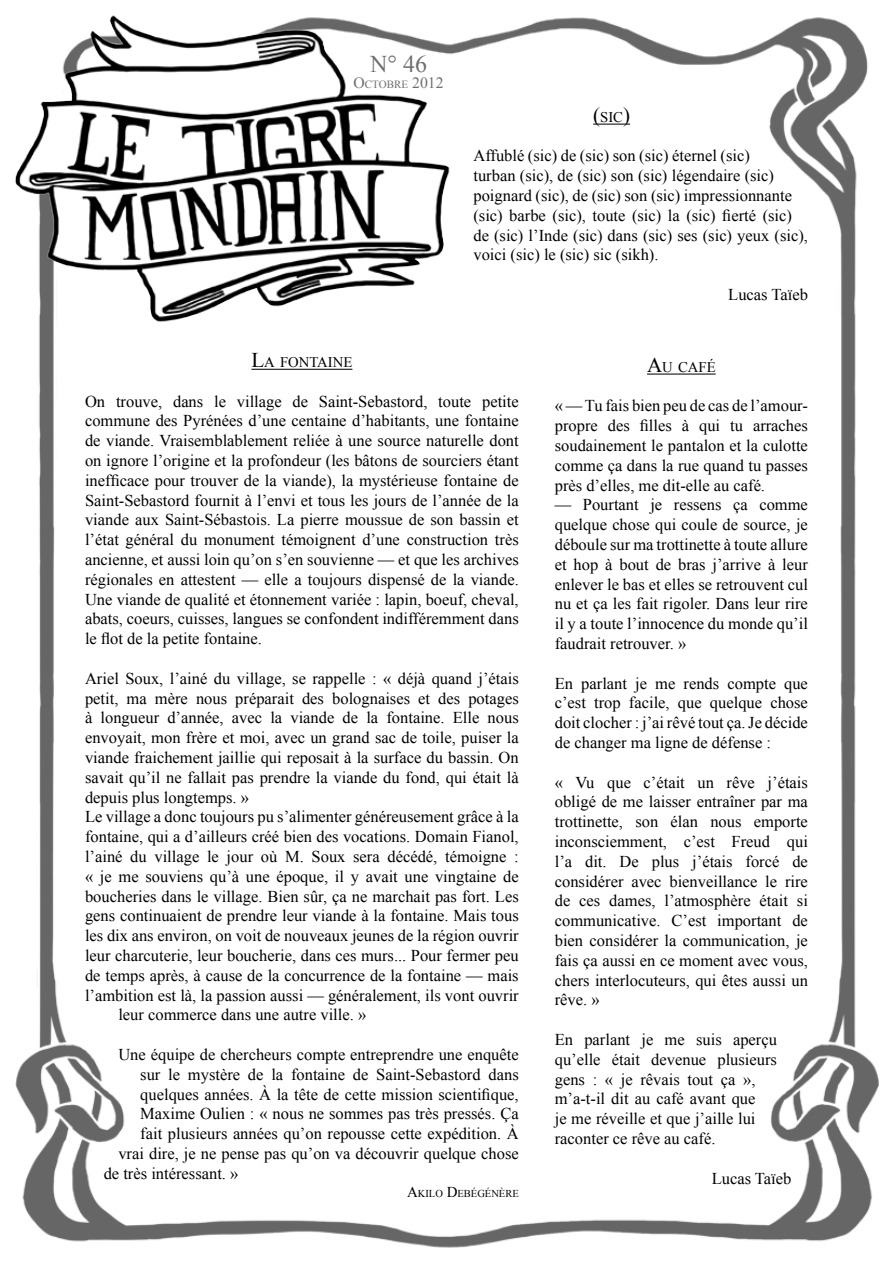
<style>
.page{position:relative;width:893px;height:1263px;background:#fff}
.page>*{position:absolute;margin:0;border:0;box-sizing:border-box;transform-origin:0 0}
.t1{font:24px "Times New Roman";color:#6d6e71}
.t2{font:16.5px/19.8px "Times New Roman";color:#000;text-align:justify}
.t3{font:14.7px "Times New Roman";color:#000}
.t4{font:10.95px "Times New Roman";color:#6d6e71}
.t5{font:10.5px "Times New Roman";color:#000}
.s1{font-size:15.75px}
.s2{font-size:21px}
.s3{font-size:15px}
</style>
<div class="page">
<img style="left:15px;top:17px;width:864px;height:1231px">
<hr style="left:647px;top:373px;width:69px;height:2px;background:#000">
<hr style="left:593px;top:124px;width:37px;height:1px;background:#000">
<hr style="left:251px;top:369px;width:101px;height:1px;background:#000">
<img style="left:15px;top:15px;width:440px;height:313px">
<h1 class="t1" style="left:370px;top:47px;width:58px">N° 46</h1>
<p class="t4" style="left:354px;top:77px;width:92px"><span class="s1">O</span>CTOBRE <span class="s1">2012</span></p>
<p class="t3" style="left:593px;top:107px;width:38px"><span class="s2">(</span>SIC<span class="s2">)</span></p>
<p class="t2" style="left:473px;top:146px;width:336px;text-align:left">Affublé (sic) de (sic) son (sic) éternel (sic)<br>turban (sic), de (sic) son (sic) légendaire (sic) poignard (sic), de (sic) son (sic) impressionnante (sic) barbe (sic), toute (sic) la (sic) fierté (sic) de (sic) l’Inde (sic) dans (sic) ses (sic) yeux (sic), voici (sic) le (sic) sic (sikh).</p>
<p class="t2" style="left:728px;top:284px;width:81px">Lucas Taïeb</p>
<p class="t3" style="left:251px;top:352px;width:103px"><span class="s2">L</span>A FONTAINE</p>
<p class="t2" style="left:85px;top:391px;width:435px">On trouve, dans le village de Saint-Sebastord, toute petite commune des Pyrénées d’une centaine d’habitants, une fontaine de viande. Vraisemblablement reliée à une source naturelle dont on ignore l’origine et la profondeur (les bâtons de sourciers étant inefficace pour trouver de la viande), la mystérieuse fontaine de Saint-Sebastord fournit à l’envi et tous les jours de l’année de la viande aux Saint-Sébastois. La pierre moussue de son bassin et l’état général du monument témoignent d’une construction très ancienne, et aussi loin qu’on s’en souvienne — et que les archives régionales en attestent — elle a toujours dispensé de la viande.<br>Une viande de qualité et étonnement variée : lapin, boeuf, cheval, abats, coeurs, cuisses, langues se confondent indifféremment dans le flot de la petite fontaine.</p>
<p class="t2" style="left:85px;top:668px;width:435px">Ariel Soux, l’ainé du village, se rappelle : « déjà quand j’étais</p>
<p class="t2" style="left:85px;top:688px;width:435px">petit, ma mère nous préparait des bolognaises et des potages</p>
<p class="t2" style="left:85px;top:708px;width:435px">à longueur d’année, avec la viande de la fontaine. Elle nous</p>
<p class="t2" style="left:85px;top:727px;width:435px">envoyait, mon frère et moi, avec un grand sac de toile, puiser la</p>
<p class="t2" style="left:85px;top:747px;width:435px">viande fraichement jaillie qui reposait à la surface du bassin. On</p>
<p class="t2" style="left:85px;top:767px;width:435px">savait qu’il ne fallait pas prendre la viande du fond, qui était là</p>
<p class="t2" style="left:85px;top:787px;width:166px">depuis plus longtemps. »</p>
<p class="t2" style="left:85px;top:807px;width:435px">Le village a donc toujours pu s’alimenter généreusement grâce à la</p>
<p class="t2" style="left:85px;top:826px;width:435px">fontaine, qui a d’ailleurs créé bien des vocations. Domain Fianol,</p>
<p class="t2" style="left:85px;top:846px;width:435px">l’ainé du village le jour où M. Soux sera décédé, témoigne :</p>
<p class="t2" style="left:85px;top:866px;width:435px">« je me souviens qu’à une époque, il y avait une vingtaine de</p>
<p class="t2" style="left:85px;top:886px;width:435px">boucheries dans le village. Bien sûr, ça ne marchait pas fort. Les</p>
<p class="t2" style="left:85px;top:906px;width:435px">gens continuaient de prendre leur viande à la fontaine. Mais tous</p>
<p class="t2" style="left:85px;top:925px;width:435px">les dix ans environ, on voit de nouveaux jeunes de la région ouvrir</p>
<p class="t2" style="left:85px;top:945px;width:435px">leur charcuterie, leur boucherie, dans ces murs... Pour fermer peu</p>
<p class="t2" style="left:85px;top:965px;width:435px">de temps après, à cause de la concurrence de la fontaine — mais</p>
<p class="t2" style="left:85px;top:985px;width:435px">l’ambition est là, la passion aussi — généralement, ils vont ouvrir</p>
<p class="t2" style="left:118px;top:1005px;width:249px">leur commerce dans une autre ville. »</p>
<p class="t2" style="left:118px;top:1044px;width:402px">Une équipe de chercheurs compte entreprendre une enquête</p>
<p class="t2" style="left:140px;top:1064px;width:380px">sur le mystère de la fontaine de Saint-Sebastord dans</p>
<p class="t2" style="left:140px;top:1084px;width:380px">quelques années. À la tête de cette mission scientifique,</p>
<p class="t2" style="left:140px;top:1104px;width:380px">Maxime Oulien : « nous ne sommes pas très pressés. Ça</p>
<p class="t2" style="left:140px;top:1123px;width:380px">fait plusieurs années qu’on repousse cette expédition. À</p>
<p class="t2" style="left:118px;top:1143px;width:402px">vrai dire, je ne pense pas qu’on va découvrir quelque chose</p>
<p class="t2" style="left:104px;top:1163px;width:136px">de très intéressant. »</p>
<p class="t5" style="left:407px;top:1186px;width:113px"><span class="s3">A</span>KILO <span class="s3">D</span>EBÉGÉNÈRE</p>
<p class="t3" style="left:647px;top:357px;width:70px"><span class="s2">A</span>U CAFÉ</p>
<p class="t2" style="left:555px;top:396px;width:255px">« — Tu fais bien peu de cas de l’amour&shy;propre des filles à qui tu arraches soudainement le pantalon et la culotte comme ça dans la rue quand tu passes près d’elles, me dit-elle au café.</p>
<p class="t2" style="left:555px;top:495px;width:255px">— Pourtant je ressens ça comme quelque chose qui coule de source, je déboule sur ma trottinette à toute allure et hop à bout de bras j’arrive à leur enlever le bas et elles se retrouvent cul nu et ça les fait rigoler. Dans leur rire il y a toute l’innocence du monde qu’il faudrait retrouver. »</p>
<p class="t2" style="left:555px;top:673px;width:255px">En parlant je me rends compte que c’est trop facile, que quelque chose doit clocher : j’ai rêvé tout ça. Je décide de changer ma ligne de défense :</p>
<p class="t2" style="left:555px;top:772px;width:255px">« Vu que c’était un rêve j’étais obligé de me laisser entraîner par ma trottinette, son élan nous emporte inconsciemment, c’est Freud qui l’a dit. De plus j’étais forcé de considérer avec bienveillance le rire de ces dames, l’atmosphère était si communicative. C’est important de bien considérer la communication, je fais ça aussi en ce moment avec vous, chers interlocuteurs, qui êtes aussi un rêve. »</p>
<p class="t2" style="left:555px;top:1029px;width:224px;text-align:left">En parlant je me suis aperçu qu’elle était devenue plusieurs gens : « je rêvais tout ça », m’a-t-il dit au café avant que<br>je me réveille et que j’aille lui raconter ce rêve au café.</p>
<p class="t2" style="left:712px;top:1168px;width:81px">Lucas Taïeb</p>
</div>
